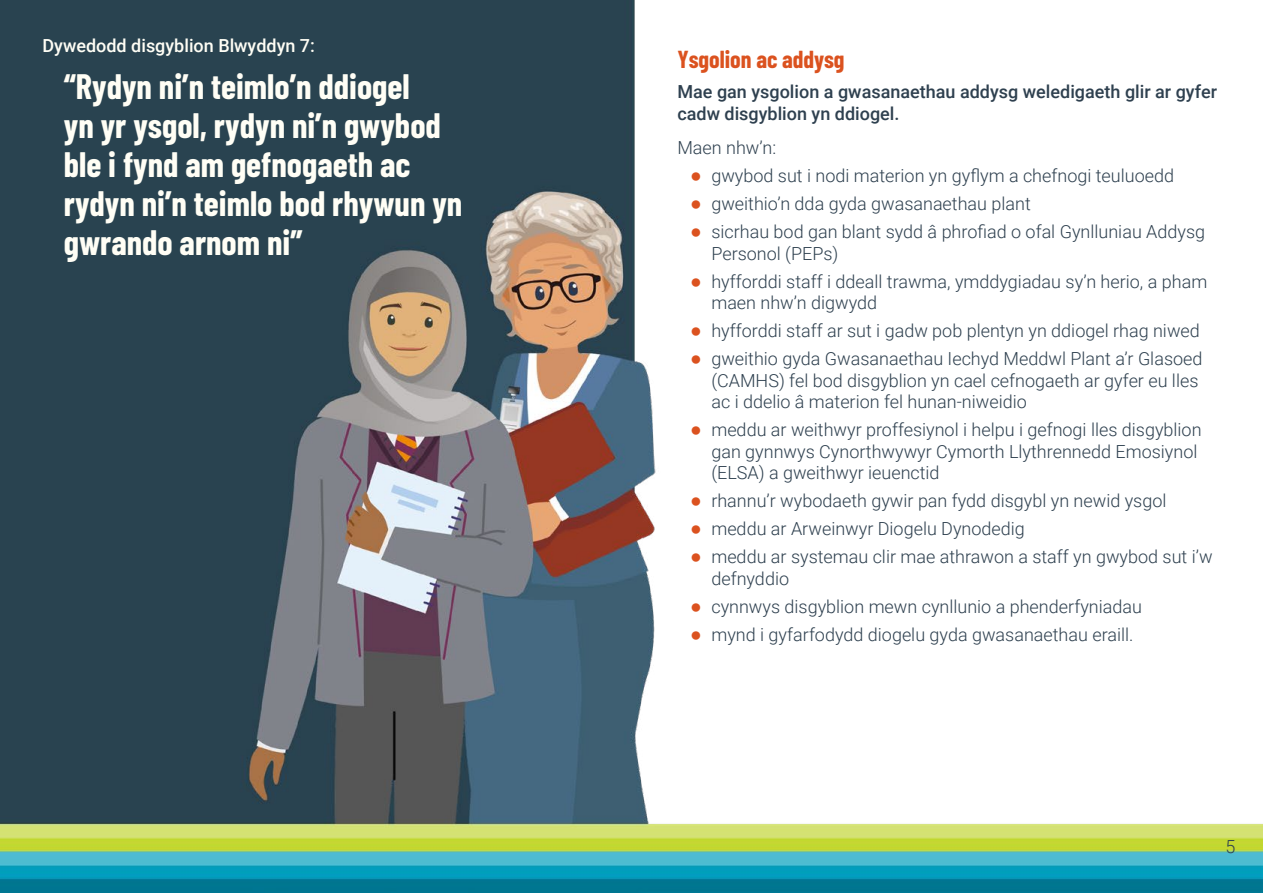
<style>
.page{position:relative;width:1263px;height:893px;background:#fff}
.page>*{position:absolute;margin:0;border:0;box-sizing:border-box;transform-origin:0 0}
.t1{font:700 34.5px/39px "Barlow Condensed";color:#fffef5}
.Body_Text{font:700 24px "Barlow Condensed";color:#db521f}
.Body_Text-2{font:300 18px/21.6px "Roboto";color:#2e404f}
.t2{font:500 18px/21.6px "Roboto";color:#2e404f}
.t3{font:500 18px "Roboto";color:#fffef5}
.s1{font-family:"Arial";font-weight:700;font-size:19.5px;color:#db521f}
</style>
<div class="page">
<img style="left:0;top:0;width:1263px;height:893px">
<p class="t3" style="left:43px;top:33px;width:274px">Dywedodd disgyblion Blwyddyn 7:</p>
<p class="t1" style="left:64px;top:66px;width:400px">“Rydyn ni’n teimlo’n ddiogel<br>yn yr ysgol, rydyn ni’n gwybod ble i fynd am gefnogaeth ac rydyn ni’n teimlo bod rhywun yn gwrando arnom ni”</p>
<p class="Body_Text" style="left:677px;top:44px;width:169px">Ysgolion ac addysg</p>
<p class="t2" style="left:677px;top:80px;width:541px">Mae gan ysgolion a gwasanaethau addysg weledigaeth glir ar gyfer cadw disgyblion yn ddiogel.</p>
<p class="Body_Text-2" style="left:677px;top:136px;width:100px">Maen nhw’n:</p>
<p class="Body_Text-2" style="left:690px;top:164px;width:485px"><span class="s1">●</span> gwybod sut i nodi materion yn gyflym a chefnogi teuluoedd</p>
<p class="Body_Text-2" style="left:690px;top:192px;width:342px"><span class="s1">●</span> gweithio’n dda gyda gwasanaethau plant</p>
<p class="Body_Text-2" style="left:711px;top:220px;width:495px;text-indent:-21px"><span class="s1">●</span> sicrhau bod gan blant sydd â phrofiad o ofal Gynlluniau Addysg<br>Personol (PEPs)</p>
<p class="Body_Text-2" style="left:711px;top:270px;width:497px;text-indent:-21px"><span class="s1">●</span> hyfforddi staff i ddeall trawma, ymddygiadau sy’n herio, a pham maen nhw’n digwydd</p>
<p class="Body_Text-2" style="left:690px;top:319px;width:511px"><span class="s1">●</span> hyfforddi staff ar sut i gadw pob plentyn yn ddiogel rhag niwed</p>
<p class="Body_Text-2" style="left:711px;top:347px;width:493px;text-indent:-21px"><span class="s1">●</span> gweithio gyda Gwasanaethau Iechyd Meddwl Plant a’r Glasoed (CAMHS) fel bod disgyblion yn cael cefnogaeth ar gyfer eu lles ac i ddelio â materion fel hunan-niweidio</p>
<p class="Body_Text-2" style="left:711px;top:418px;width:492px;text-indent:-21px"><span class="s1">●</span> meddu ar weithwyr proffesiynol i helpu i gefnogi lles disgyblion gan gynnwys Cynorthwywyr Cymorth Llythrennedd Emosiynol (ELSA) a gweithwyr ieuenctid</p>
<p class="Body_Text-2" style="left:690px;top:490px;width:478px"><span class="s1">●</span> rhannu’r wybodaeth gywir pan fydd disgybl yn newid ysgol</p>
<p class="Body_Text-2" style="left:690px;top:518px;width:336px"><span class="s1">●</span> meddu ar Arweinwyr Diogelu Dynodedig</p>
<p class="Body_Text-2" style="left:711px;top:546px;width:503px;text-indent:-21px"><span class="s1">●</span> meddu ar systemau clir mae athrawon a staff yn gwybod sut i’w defnyddio</p>
<p class="Body_Text-2" style="left:690px;top:595px;width:453px"><span class="s1">●</span> cynnwys disgyblion mewn cynllunio a phenderfyniadau</p>
<p class="Body_Text-2" style="left:690px;top:623px;width:445px"><span class="s1">●</span> mynd i gyfarfodydd diogelu gyda gwasanaethau eraill.</p>
<p class="Body_Text-2" style="left:1225px;top:835px;width:11px">5</p>
</div>
